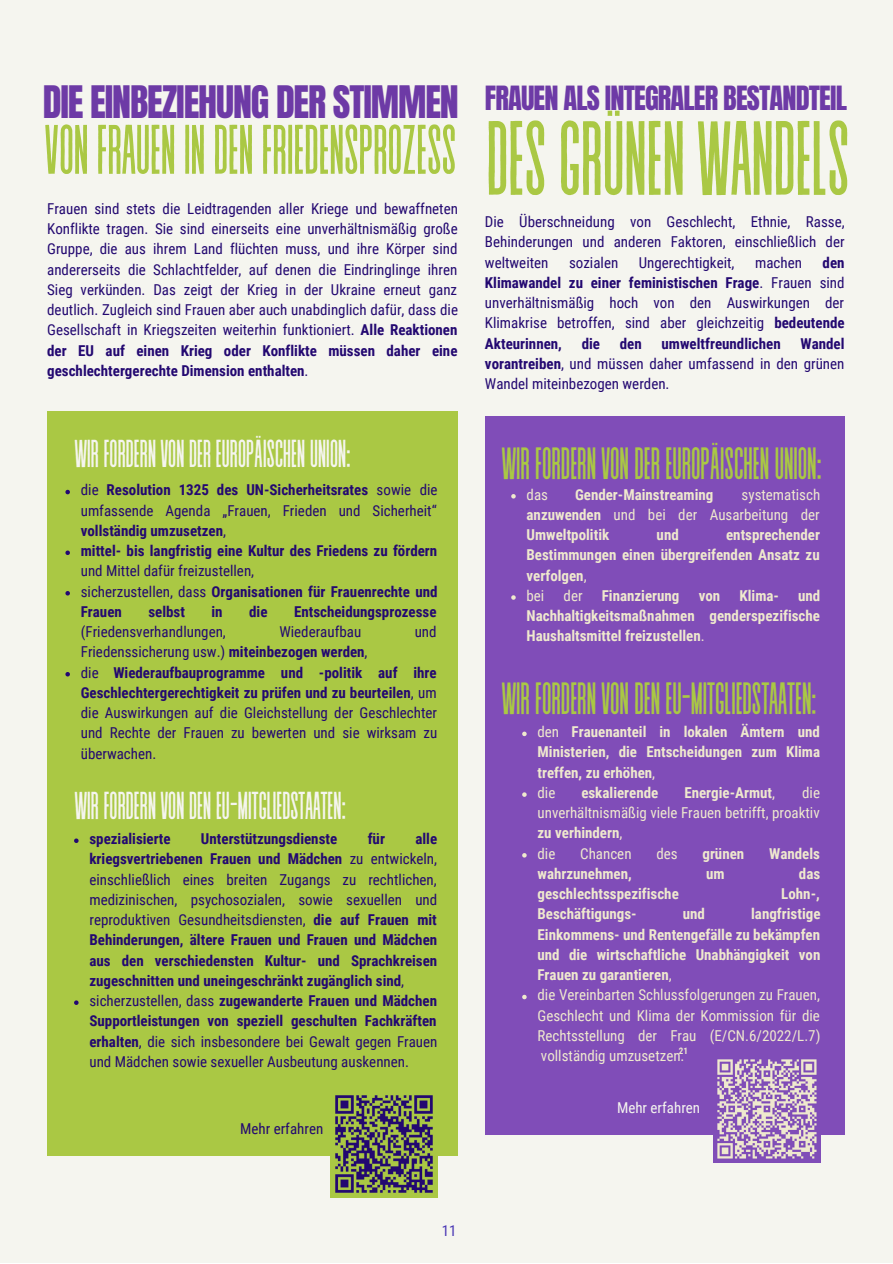
<style>
.page{position:relative;width:893px;height:1264px;background:#fff}
.page>*{position:absolute;margin:0;border:0;box-sizing:border-box;transform-origin:0 0}
.t1{font:105.15px "Revive 80 Tall";letter-spacing:-.03em;color:#aac844}
.t2{font:69.9px "Revive 80 Tall";letter-spacing:-.03em;color:#aac844}
.t3{font:45.15px "Revive 80 Tall";letter-spacing:-.03em;color:#aac844}
.t4{font:39px "Revive 80 Tall";letter-spacing:-.03em;color:#f5f5ef}
.t5{font:38.1px "Anton";letter-spacing:-.03em;color:#6d3aa6}
.t6{font:28.35px "Anton";letter-spacing:-.03em;color:#6d3aa6}
.t7{font:15px/20.2px "Roboto Condensed";color:#230871;text-align:justify}
.t8{font:700 15px/20.2px "Roboto Condensed";color:#230871}
.t9{font:700 15px/20.2px "Roboto Condensed";color:#efe9ce;text-align:justify}
.t10{font:15px/20.2px "Roboto Condensed";color:#efe9ce;text-align:justify}
.t11{font:15px "Roboto Condensed";color:#f5f5ef}
.t12{font:15px "Roboto Condensed";color:#4b39b5}
.t13{font:700 9px "Roboto Condensed";color:#efe9ce}
.s1{font-weight:700}
.s2{font-weight:400}
</style>
<div class="page">
<div style="left:0;top:0;width:892px;height:1262px;background:#f5f5ef"></div>
<div style="left:47px;top:411px;width:411px;height:744px;background:#aac844"></div>
<div style="left:485px;top:416px;width:359px;height:719px;background:#804db8"></div>
<img style="left:713px;top:1059px;width:107px;height:103px">
<img style="left:331px;top:1095px;width:106px;height:102px">
<svg style="left:65px;top:490px;width:5px;height:4px"></svg>
<svg style="left:65px;top:550px;width:5px;height:5px"></svg>
<svg style="left:65px;top:591px;width:5px;height:4px"></svg>
<svg style="left:65px;top:672px;width:5px;height:4px"></svg>
<svg style="left:74px;top:838px;width:5px;height:5px"></svg>
<svg style="left:74px;top:1000px;width:5px;height:4px"></svg>
<svg style="left:511px;top:494px;width:4px;height:4px"></svg>
<svg style="left:511px;top:595px;width:4px;height:4px"></svg>
<svg style="left:522px;top:731px;width:4px;height:5px"></svg>
<svg style="left:522px;top:792px;width:4px;height:4px"></svg>
<svg style="left:522px;top:853px;width:4px;height:4px"></svg>
<svg style="left:522px;top:994px;width:4px;height:5px"></svg>
<p class="t5" style="left:43px;top:75px;width:417px">DIE EINBEZIEHUNG DER STIMMEN</p>
<p class="t2" style="left:43px;top:114px;width:416px">VONFRAUENINDENFRIEDENSPROZESS</p>
<p class="t7" style="left:47px;top:198px;width:412px">Frauen sind stets die Leidtragenden aller Kriege und bewaffneten Konflikte tragen. Sie sind einerseits eine unverhältnismäßig große Gruppe, die aus ihrem Land flüchten muss, und ihre Körper sind andererseits die Schlachtfelder, auf denen die Eindringlinge ihren Sieg verkünden. Das zeigt der Krieg in der Ukraine erneut ganz deutlich. Zugleich sind Frauen aber auch unabdinglich dafür, dass die Gesellschaft in Kriegszeiten weiterhin funktioniert. <span class="s1">Alle Reaktionen der EU auf einen Krieg oder Konflikte müssen daher eine geschlechtergerechte Dimension enthalten</span>.</p>
<p class="t4" style="left:74px;top:433px;width:278px">WIRFORDERNVONDEREUROPÄISCHENUNION:</p>
<p class="t7" style="left:81px;top:480px;width:358px">die <span class="s1">Resolution 1325 des UN-Sicherheitsrates</span> sowie die umfassende Agenda „Frauen, Frieden und Sicherheit“ <span class="s1">vollständig umzusetzen</span>,</p>
<p class="t8" style="left:81px;top:541px;width:358px">mittel- bis langfristig eine Kultur des Friedens zu fördern <span class="s2">und Mittel dafür freizustellen,</span></p>
<p class="t8" style="left:81px;top:581px;width:358px"><span class="s2">sicherzustellen, dass</span> Organisationen für Frauenrechte und<br>Frauen</p>
<p class="t8" style="left:148px;top:601px;width:38px">selbst</p>
<p class="t8" style="left:211px;top:601px;width:13px">in</p>
<p class="t8" style="left:249px;top:601px;width:20px">die</p>
<p class="t8" style="left:294px;top:601px;width:144px">Entscheidungsprozesse</p>
<p class="t7" style="left:81px;top:622px;width:147px">(Friedensverhandlungen,</p>
<p class="t7" style="left:279px;top:622px;width:83px">Wiederaufbau</p>
<p class="t7" style="left:414px;top:622px;width:23px">und</p>
<p class="t7" style="left:81px;top:642px;width:288px">Friedenssicherung usw.) <span class="s1">miteinbezogen werden</span>,</p>
<p class="t7" style="left:81px;top:662px;width:358px">die <span class="s1">Wiederaufbauprogramme und -politik auf ihre Geschlechtergerechtigkeit zu prüfen und zu beurteilen</span>, um die Auswirkungen auf die Gleichstellung der Geschlechter und Rechte der Frauen zu bewerten und sie wirksam zu überwachen.</p>
<p class="t4" style="left:74px;top:785px;width:274px">WIRFORDERNVONDENEU-MITGLIEDSTAATEN:</p>
<p class="t8" style="left:89px;top:828px;width:83px">spezialisierte</p>
<p class="t8" style="left:201px;top:828px;width:138px">Unterstützungsdienste</p>
<p class="t8" style="left:368px;top:828px;width:19px">für</p>
<p class="t8" style="left:89px;top:828px;width:349px;text-align:justify;text-indent:326px">alle kriegsvertriebenen Frauen und Mädchen <span class="s2">zu entwickeln, einschließlich eines breiten Zugangs zu rechtlichen, medizinischen, psychosozialen, sowie sexuellen und reproduktiven Gesundheitsdiensten,</span> die auf Frauen mit Behinderungen, ältere Frauen und Frauen und Mädchen aus den verschiedensten Kultur- und Sprachkreisen zugeschnitten und uneingeschränkt zugänglich sind<span class="s2">,</span></p>
<p class="t7" style="left:89px;top:990px;width:349px">sicherzustellen, dass <span class="s1">zugewanderte Frauen und Mädchen Supportleistungen von speziell geschulten Fachkräften erhalten</span>, die sich insbesondere bei Gewalt gegen Frauen und Mädchen sowie sexueller Ausbeutung auskennen.</p>
<p class="t7" style="left:240px;top:1119px;width:85px">Mehr erfahren</p>
<p class="t6" style="left:485px;top:78px;width:363px">FRAUEN ALS INTEGRALER BESTANDTEIL</p>
<p class="t1" style="left:485px;top:104px;width:367px">DESGRÜNENWANDELS</p>
<p class="t7" style="left:485px;top:212px;width:361px">Die Überschneidung von Geschlecht, Ethnie, Rasse, Behinderungen und anderen Faktoren, einschließlich der weltweiten</p>
<p class="t7" style="left:485px;top:252px;width:361px;text-indent:337px"><span class="s1">den Klimawandel zu einer feministischen Frage</span>. Frauen sind unverhältnismäßig hoch von den Auswirkungen der Klimakrise betroffen, sind aber gleichzeitig <span class="s1">bedeutende Akteurinnen,</span></p>
<p class="t7" style="left:569px;top:252px;width:51px">sozialen</p>
<p class="t7" style="left:638px;top:252px;width:97px">Ungerechtigkeit,</p>
<p class="t7" style="left:755px;top:252px;width:48px">machen</p>
<p class="t8" style="left:581px;top:333px;width:20px">die</p>
<p class="t8" style="left:619px;top:333px;width:23px">den</p>
<p class="t8" style="left:661px;top:333px;width:121px">umweltfreundlichen</p>
<p class="t7" style="left:485px;top:333px;width:361px;text-indent:315px"><span class="s1">Wandel vorantreiben</span>, und müssen daher umfassend in den grünen Wandel miteinbezogen werden.</p>
<p class="t3" style="left:501px;top:440px;width:323px">WIRFORDERNVONDEREUROPÄISCHENUNION:</p>
<p class="t10" style="left:526px;top:484px;width:295px;text-indent:215px">systematisch <span class="s1">anzuwenden</span> und bei der Ausarbeitung der <span class="s1">Umweltpolitik</span></p>
<p class="t10" style="left:526px;top:484px;width:23px">das</p>
<p class="t9" style="left:575px;top:484px;width:140px">Gender-Mainstreaming</p>
<p class="t9" style="left:526px;top:525px;width:295px;text-indent:199px">entsprechender Bestimmungen einen übergreifenden Ansatz zu verfolgen<span class="s2">,</span></p>
<p class="t10" style="left:526px;top:585px;width:19px">bei</p>
<p class="t10" style="left:563px;top:585px;width:21px">der</p>
<p class="t9" style="left:601px;top:585px;width:79px">Finanzierung</p>
<p class="t9" style="left:698px;top:585px;width:23px">von</p>
<p class="t9" style="left:739px;top:585px;width:41px">Klima-</p>
<p class="t9" style="left:656px;top:525px;width:24px">und</p>
<p class="t9" style="left:526px;top:585px;width:295px;text-indent:271px">und Nachhaltigkeitsmaßnahmen genderspezifische Haushaltsmittel freizustellen<span class="s2">.</span></p>
<p class="t3" style="left:501px;top:675px;width:317px">WIRFORDERNVONDENEU-MITGLIEDSTAATEN:</p>
<p class="t9" style="left:537px;top:722px;width:284px"><span class="s2">den</span> Frauenanteil in lokalen Ämtern und Ministerien, die Entscheidungen zum Klima treffen, zu erhöhen<span class="s2">,</span></p>
<p class="t10" style="left:537px;top:782px;width:19px">die</p>
<p class="t9" style="left:581px;top:782px;width:79px">eskalierende</p>
<p class="t9" style="left:684px;top:782px;width:92px">Energie-Armut<span class="s2">,</span></p>
<p class="t10" style="left:537px;top:782px;width:284px;text-indent:264px">die unverhältnismäßig viele Frauen betrifft, proaktiv <span class="s1">zu verhindern</span>,</p>
<p class="t10" style="left:537px;top:843px;width:19px">die</p>
<p class="t10" style="left:580px;top:843px;width:53px">Chancen</p>
<p class="t10" style="left:656px;top:843px;width:23px">des</p>
<p class="t9" style="left:702px;top:843px;width:43px">grünen</p>
<p class="t9" style="left:769px;top:843px;width:52px">Wandels</p>
<p class="t9" style="left:537px;top:863px;width:96px">wahrzunehmen,</p>
<p class="t9" style="left:706px;top:863px;width:20px">um</p>
<p class="t9" style="left:798px;top:863px;width:23px">das</p>
<p class="t9" style="left:537px;top:884px;width:143px">geschlechtsspezifische</p>
<p class="t9" style="left:781px;top:884px;width:40px">Lohn-,</p>
<p class="t9" style="left:537px;top:904px;width:101px">Beschäftigungs-</p>
<p class="t9" style="left:682px;top:904px;width:24px">und</p>
<p class="t9" style="left:537px;top:904px;width:284px;text-indent:214px">langfristige Einkommens- und Rentengefälle zu bekämpfen und die wirtschaftliche Unabhängigkeit von Frauen zu garantieren<span class="s2">,</span></p>
<p class="t10" style="left:537px;top:985px;width:284px">die Vereinbarten Schlussfolgerungen zu Frauen, Geschlecht und Klima der Kommission für die Rechtsstellung der Frau (E/CN.6/2022/L.7) vollständig umzusetzen.</p>
<p class="t13" style="left:679px;top:1045px;width:11px">21</p>
<p class="t11" style="left:617px;top:1098px;width:85px">Mehr erfahren</p>
<p class="t12" style="left:441px;top:1221px;width:16px">11</p>
</div>
